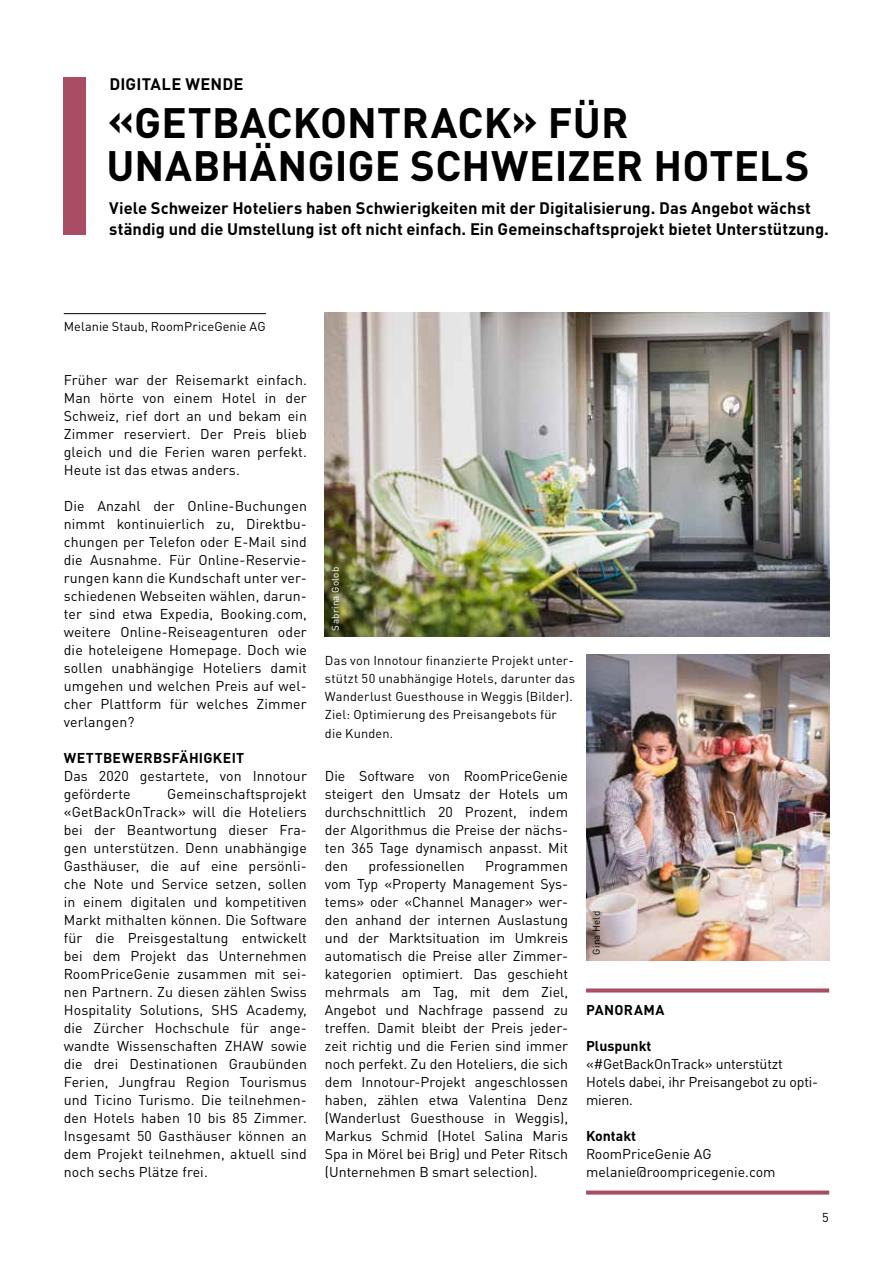
<style>
.page{position:relative;width:893px;height:1263px;background:#fff}
.page>*{position:absolute;margin:0;border:0;box-sizing:border-box;transform-origin:0 0}
.t1{font:700 42px/43.5px "DINOT";letter-spacing:.005em;color:#000}
.t2{font:700 16.5px/20.2px "DINOT";color:#000}
.t3{font:14.1px/18px "DINOT";color:#000;text-align:justify}
.t4{font:700 14.1px "DINOT";letter-spacing:.015em;color:#000}
.t5{font:700 14.1px "DINOT";letter-spacing:.035em;color:#000}
.t6{font:12.75px/18px "DINOT";letter-spacing:.01em;color:#000}
.t7{font:9.75px "DINOT";letter-spacing:.025em;color:#fff}
.t8{font:9.75px "DINOT";letter-spacing:.025em;color:#000}
</style>
<div class="page">
<hr style="left:64px;top:313px;width:202px;height:1px;background:#000">
<svg style="left:586px;top:988px;width:243px;height:4px"></svg>
<svg style="left:586px;top:1190px;width:243px;height:4px"></svg>
<div style="left:64px;top:78px;width:22px;height:157px;background:#a84d63"></div>
<img style="left:325px;top:313px;width:504px;height:324px">
<img style="left:586px;top:655px;width:243px;height:306px">
<p class="t2" style="left:109px;top:73px;width:136px">DIGITALE WENDE</p>
<h1 class="t1" style="left:106px;top:97px;width:705px">«GETBACKONTRACK» FÜR<br>UNABHÄNGIGE SCHWEIZER HOTELS</h1>
<p class="t2" style="left:109px;top:197px;width:721px">Viele Schweizer Hoteliers haben Schwierigkeiten mit der Digitalisierung. Das Angebot wächst ständig und die Umstellung ist oft nicht einfach. Ein Gemeinschaftsprojekt bietet Unterstützung.</p>
<p class="t6" style="left:64px;top:316px;width:204px">Melanie Staub, RoomPriceGenie AG</p>
<p class="t3" style="left:64px;top:369px;width:245px">Früher war der Reisemarkt einfach.<br>Man hörte von einem Hotel in der Schweiz, rief dort an und bekam ein Zimmer reserviert. Der Preis blieb gleich und die Ferien waren perfekt.<br>Heute ist das etwas anders.</p>
<p class="t3" style="left:64px;top:496px;width:245px">Die Anzahl der Online-Buchungen nimmt kontinuierlich zu, Direktbu&shy;chungen per Telefon oder E-Mail sind die Ausnahme. Für Online-Reservie&shy;rungen kann die Kundschaft unter ver&shy;schiedenen Webseiten wählen, darun&shy;ter sind etwa Expedia, Booking.com, weitere Online-Reiseagenturen oder die hoteleigene Homepage. Doch wie sollen unabhängige Hoteliers damit umgehen und welchen Preis auf wel&shy;cher Plattform für welches Zimmer verlangen?</p>
<p class="t4" style="left:64px;top:747px;width:182px">WETTBEWERBSFÄHIGKEIT</p>
<p class="t3" style="left:64px;top:766px;width:245px">Das 2020 gestartete, von Innotour geförderte</p>
<p class="t3" style="left:64px;top:784px;width:245px;text-indent:103px">Gemeinschaftsprojekt «GetBackOnTrack» will die Hoteliers bei der Beantwortung dieser Fra&shy;gen unterstützen. Denn unabhängige Gasthäuser, die auf eine persönli&shy;che Note und Service setzen, sollen in einem digitalen und kompetitiven Markt mithalten können. Die Software für die Preisgestaltung entwickelt bei dem Projekt das Unternehmen RoomPriceGenie zusammen mit sei&shy;nen Partnern. Zu diesen zählen Swiss Hospitality Solutions, SHS Academy, die Zürcher Hochschule für ange&shy;wandte Wissenschaften ZHAW sowie die drei Destinationen Graubünden Ferien, Jungfrau Region Tourismus und Ticino Turismo. Die teilnehmen&shy;den Hotels haben 10 bis 85 Zimmer.<br>Insgesamt 50 Gasthäuser können an dem Projekt teilnehmen, aktuell sind noch sechs Plätze frei.</p>
<p class="t7" style="left:328px;top:630px;width:65px;rotate:-90deg">Sabrina Golob</p>
<p class="t6" style="left:325px;top:651px;width:252px">Das von Innotour finanzierte Projekt unter&shy;stützt 50 unabhängige Hotels, darunter das Wanderlust Guesthouse in Weggis (Bilder).<br>Ziel: Optimierung des Preisangebots für die Kunden.</p>
<p class="t3" style="left:325px;top:766px;width:245px">Die Software von RoomPriceGenie steigert den Umsatz der Hotels um durchschnittlich 20 Prozent, indem der Algorithmus die Preise der nächs&shy;ten 365 Tage dynamisch anpasst. Mit den</p>
<p class="t3" style="left:368px;top:856px;width:98px">professionellen</p>
<p class="t3" style="left:325px;top:856px;width:245px;text-indent:160px">Programmen vom Typ «Property Management Sys&shy;tems» oder «Channel Manager» wer&shy;den anhand der internen Auslastung und der Marktsituation im Umkreis automatisch die Preise aller Zimmer&shy;kategorien optimiert. Das geschieht mehrmals am Tag, mit dem Ziel, Angebot und Nachfrage passend zu treffen. Damit bleibt der Preis jeder&shy;zeit richtig und die Ferien sind immer noch perfekt. Zu den Hoteliers, die sich dem Innotour-Projekt angeschlossen haben, zählen etwa Valentina Denz (Wanderlust Guesthouse in Weggis), Markus Schmid (Hotel Salina Maris Spa in Mörel bei Brig) und Peter Ritsch (Unternehmen B smart selection).</p>
<p class="t8" style="left:589px;top:954px;width:45px;rotate:-90deg">Gina Held</p>
<p class="t5" style="left:586px;top:999px;width:80px">PANORAMA</p>
<p class="t4" style="left:586px;top:1035px;width:67px">Pluspunkt</p>
<p class="t3" style="left:586px;top:1054px;width:234px;text-align:left">«#GetBackOnTrack» unterstützt<br>Hotels dabei, ihr Preisangebot zu opti&shy;mieren.</p>
<p class="t4" style="left:586px;top:1125px;width:52px">Kontakt</p>
<p class="t3" style="left:586px;top:1144px;width:191px">RoomPriceGenie AG melanie@roompricegenie.com</p>
<p class="t6" style="left:822px;top:1207px;width:8px">5</p>
</div>
